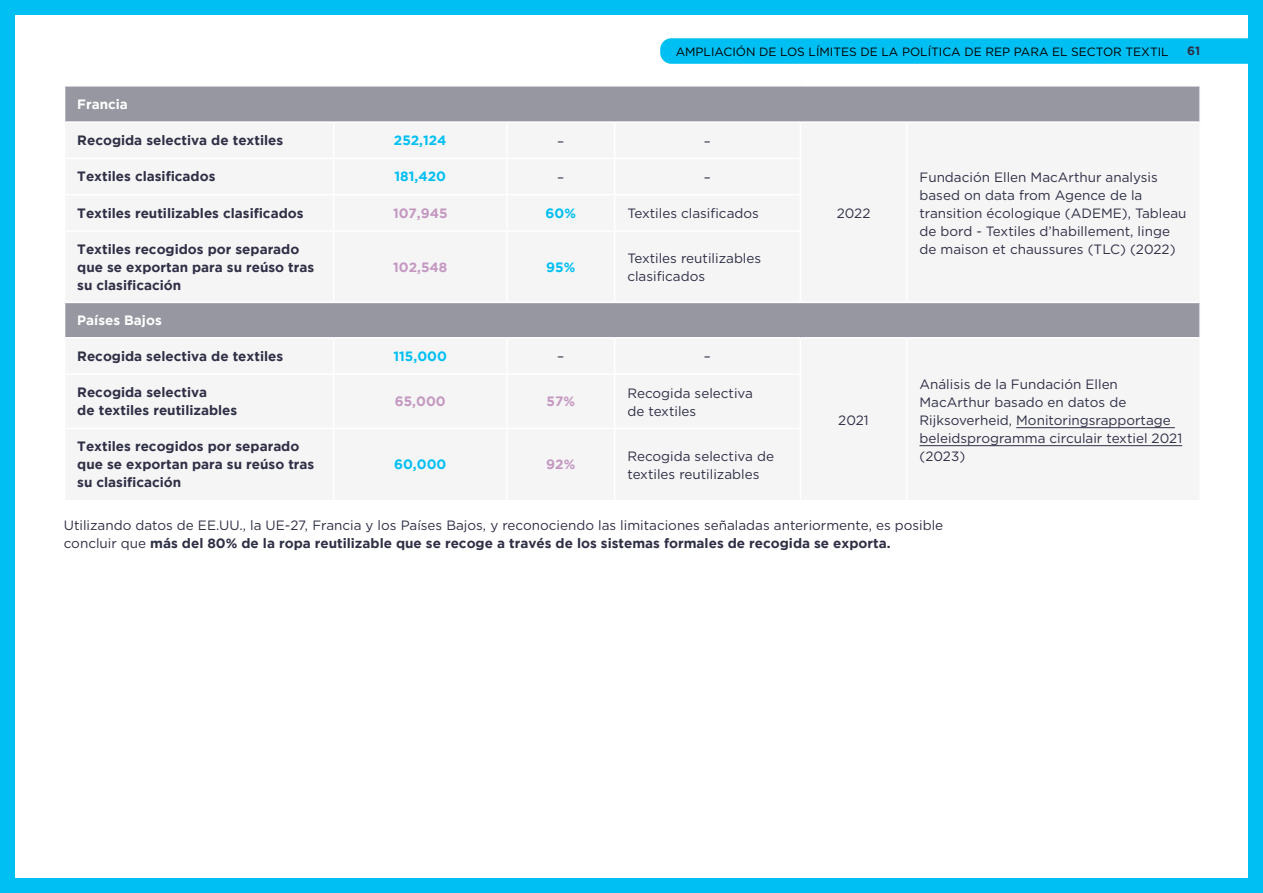
<style>
.page{position:relative;width:1263px;height:893px;background:#fff}
.page>*{position:absolute;margin:0;border:0;box-sizing:border-box;transform-origin:0 0}
.t1{font:13.5px/18px "Gotham";color:#2f2f46}
.t2{font:700 13.5px/18px "Gotham";color:#2f2f46}
.t3{font:700 13.5px "Gotham";color:#00bff2}
.t4{font:700 13.5px "Gotham";color:#c498c1}
.t5{font:700 13.5px "Gotham";color:#fff}
.t6{font:12px "Gotham";color:#000}
.t7{font:700 12px "Gotham";color:#2f2f46}
.s1{font-weight:700}
</style>
<div class="page">
<div style="left:0;top:0;width:1263px;height:893px;border:15px solid #00bff2"></div>
<svg style="left:660px;top:38px;width:603px;height:26px;background:#05c0f2"></svg>
<div style="left:65px;top:87px;width:1134px;height:34px;background:#9797a2"></div>
<svg style="left:65px;top:303px;width:1134px;height:144px;fill:#f5f5f6"></svg>
<hr style="left:64px;top:337px;width:270px;height:2px;background:#fff">
<hr style="left:334px;top:337px;width:173px;height:2px;background:#fff">
<hr style="left:333px;top:339px;width:1px;height:34px;background:#fff">
<hr style="left:507px;top:337px;width:108px;height:2px;background:#fff">
<hr style="left:506px;top:339px;width:2px;height:34px;background:#fff">
<hr style="left:615px;top:337px;width:185px;height:2px;background:#fff">
<hr style="left:614px;top:339px;width:1px;height:34px;background:#fff">
<hr style="left:800px;top:337px;width:107px;height:2px;background:#fff">
<hr style="left:800px;top:339px;width:1px;height:34px;background:#fff">
<hr style="left:907px;top:337px;width:294px;height:2px;background:#fff">
<hr style="left:906px;top:339px;width:1px;height:35px;background:#fff">
<hr style="left:906px;top:374px;width:1px;height:54px;background:#fff">
<hr style="left:906px;top:428px;width:1px;height:72px;background:#fff">
<hr style="left:64px;top:373px;width:270px;height:2px;background:#fff">
<hr style="left:334px;top:373px;width:173px;height:2px;background:#fff">
<hr style="left:333px;top:375px;width:1px;height:53px;background:#fff">
<hr style="left:507px;top:373px;width:108px;height:2px;background:#fff">
<hr style="left:506px;top:375px;width:2px;height:53px;background:#fff">
<hr style="left:615px;top:373px;width:186px;height:2px;background:#fff">
<hr style="left:614px;top:375px;width:1px;height:53px;background:#fff">
<hr style="left:800px;top:375px;width:1px;height:53px;background:#fff">
<hr style="left:64px;top:428px;width:270px;height:1px;background:#fff">
<hr style="left:334px;top:428px;width:173px;height:1px;background:#fff">
<hr style="left:333px;top:429px;width:1px;height:71px;background:#fff">
<hr style="left:507px;top:428px;width:108px;height:1px;background:#fff">
<hr style="left:506px;top:429px;width:2px;height:71px;background:#fff">
<hr style="left:615px;top:428px;width:186px;height:1px;background:#fff">
<hr style="left:614px;top:429px;width:1px;height:71px;background:#fff">
<hr style="left:800px;top:429px;width:1px;height:71px;background:#fff">
<hr style="left:1016px;top:427px;width:159px;height:1px;background:#2f2f46">
<hr style="left:919px;top:445px;width:263px;height:1px;background:#2f2f46">
<p class="t6" style="left:676px;top:44px;width:494px">AMPLIACIÓN DE LOS LÍMITES DE LA POLÍTICA DE REP PARA EL SECTOR TEXTIL</p>
<p class="t7" style="left:1187px;top:44px;width:15px">61</p>
<p class="t5" style="left:77px;top:96px;width:52px">Francia</p>
<p class="t2" style="left:77px;top:131px;width:207px">Recogida selectiva de textiles</p>
<p class="t3" style="left:394px;top:133px;width:54px">252,124</p>
<p class="t1" style="left:557px;top:132px;width:9px">–</p>
<p class="t1" style="left:704px;top:132px;width:9px">–</p>
<p class="t2" style="left:77px;top:167px;width:140px">Textiles clasificados</p>
<p class="t3" style="left:395px;top:169px;width:53px">181,420</p>
<p class="t1" style="left:557px;top:168px;width:9px">–</p>
<p class="t1" style="left:704px;top:168px;width:9px">–</p>
<p class="t2" style="left:77px;top:204px;width:228px">Textiles reutilizables clasificados</p>
<p class="t4" style="left:393px;top:205px;width:56px">107,945</p>
<p class="t3" style="left:546px;top:205px;width:32px">60%</p>
<p class="t1" style="left:627px;top:204px;width:133px">Textiles clasificados</p>
<p class="t2" style="left:77px;top:240px;width:239px">Textiles recogidos por separado que se exportan para su reúso tras su clasificación</p>
<p class="t4" style="left:393px;top:259px;width:56px">102,548</p>
<p class="t3" style="left:546px;top:259px;width:31px">95%</p>
<p class="t1" style="left:627px;top:249px;width:135px">Textiles reutilizables clasificados</p>
<p class="t5" style="left:77px;top:312px;width:86px">Países Bajos</p>
<p class="t2" style="left:77px;top:347px;width:207px">Recogida selectiva de textiles</p>
<p class="t3" style="left:394px;top:348px;width:55px">115,000</p>
<p class="t1" style="left:557px;top:347px;width:9px">–</p>
<p class="t1" style="left:704px;top:347px;width:9px">–</p>
<p class="t2" style="left:77px;top:383px;width:162px">Recogida selectiva<br>de textiles reutilizables</p>
<p class="t4" style="left:395px;top:394px;width:52px">65,000</p>
<p class="t4" style="left:547px;top:394px;width:30px">57%</p>
<p class="t1" style="left:627px;top:384px;width:127px">Recogida selectiva de textiles</p>
<p class="t2" style="left:77px;top:437px;width:239px">Textiles recogidos por separado que se exportan para su reúso tras su clasificación</p>
<p class="t3" style="left:394px;top:457px;width:54px">60,000</p>
<p class="t4" style="left:546px;top:457px;width:30px">92%</p>
<p class="t1" style="left:627px;top:447px;width:148px">Recogida selectiva de textiles reutilizables</p>
<p class="t1" style="left:837px;top:204px;width:35px">2022</p>
<p class="t1" style="left:838px;top:411px;width:32px">2021</p>
<p class="t1" style="left:919px;top:168px;width:269px">Fundación Ellen MacArthur analysis based on data from Agence de la transition écologique (ADEME), Tableau de bord - Textiles d’habillement, linge de maison et chaussures (TLC) (2022)</p>
<p class="t1" style="left:919px;top:375px;width:264px">Análisis de la Fundación Ellen<br>MacArthur basado en datos de<br>Rijksoverheid, Monitoringsrapportage beleidsprogramma circulair textiel 2021 (2023)</p>
<p class="t1" style="left:64px;top:516px;width:881px">Utilizando datos de EE.UU., la UE-27, Francia y los Países Bajos, y reconociendo las limitaciones señaladas anteriormente, es posible concluir que <span class="s1">más del 80% de la ropa reutilizable que se recoge a través de los sistemas formales de recogida se exporta.</span></p>
</div>
